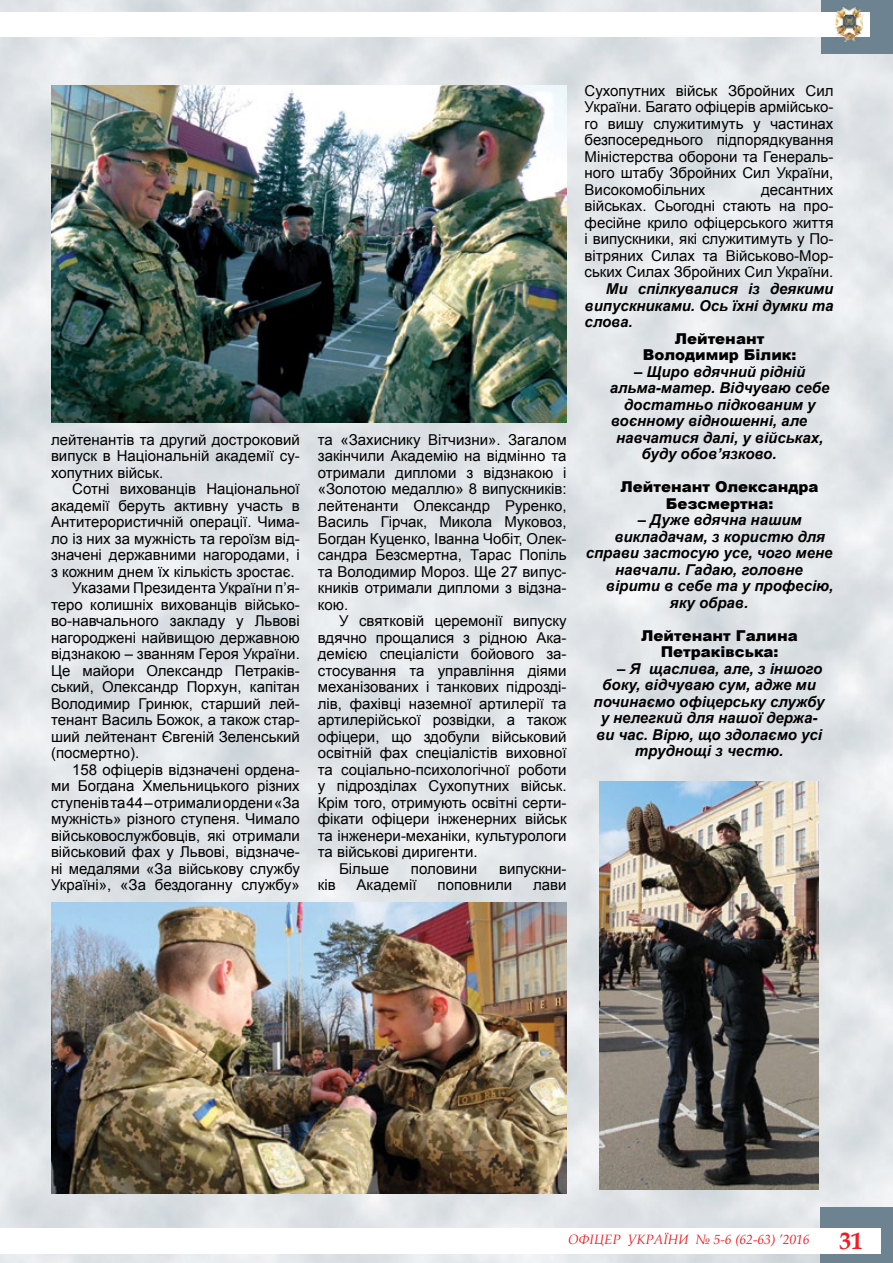
<style>
.page{position:relative;width:893px;height:1263px;background:#fff}
.page>*{position:absolute;margin:0;border:0;box-sizing:border-box;transform-origin:0 0}
.t1{font:15px/16.5px "Arial";color:#000;text-align:justify}
.t2{font:italic 700 15px/16.5px "Arial";color:#000;text-align:justify}
.t3{font:900 15px/16.5px "Arial";color:#000;text-align:center}
.t4{font:italic 13.5px "Book Antiqua";color:#ed1e24}
.s1{font-weight:700;font-style:normal;font-size:24px}
</style>
<div class="page">
<img style="left:0;top:0;width:893px;height:1263px">
<div style="left:820px;top:1207px;width:73px;height:56px;background:#6d8391"></div>
<div style="left:821px;top:0;width:72px;height:54px;background:#6d8391"></div>
<div style="left:0;top:1228px;width:881px;height:25px;background:#fff"></div>
<div style="left:0;top:13px;width:870px;height:24px;background:#fff"></div>
<img style="left:835px;top:8px;width:28px;height:34px">
<svg style="left:565px;top:1195px;width:248px;height:68px"></svg>
<img style="left:600px;top:781px;width:218px;height:409px">
<img style="left:51px;top:85px;width:516px;height:338px">
<img style="left:51px;top:902px;width:516px;height:291px">
<p class="t1" style="left:51px;top:431px;width:250px">лейтенантів та другий достроковий випуск в Національній академії су&shy;хопутних військ.</p>
<p class="t1" style="left:72px;top:481px;width:229px">Сотні вихованців Національної</p>
<p class="t1" style="left:51px;top:497px;width:250px">академії беруть активну участь в</p>
<p class="t1" style="left:51px;top:514px;width:250px">Антитерористичній операції. Чима-</p>
<p class="t1" style="left:51px;top:530px;width:250px">ло із них за мужність та героїзм від-</p>
<p class="t1" style="left:51px;top:547px;width:250px">значені державними нагородами, і</p>
<p class="t1" style="left:51px;top:563px;width:245px">з кожним днем їх кількість зростає.</p>
<p class="t1" style="left:72px;top:580px;width:229px">Указами Президента України п’я-</p>
<p class="t1" style="left:51px;top:596px;width:250px">теро колишніх вихованців військо-</p>
<p class="t1" style="left:51px;top:613px;width:250px">во-навчального закладу у Львові</p>
<p class="t1" style="left:51px;top:629px;width:250px">нагороджені найвищою державною</p>
<p class="t1" style="left:51px;top:646px;width:250px">відзнакою – званням Героя України.</p>
<p class="t1" style="left:51px;top:662px;width:250px">Це майори Олександр Петраків-</p>
<p class="t1" style="left:51px;top:679px;width:250px">ський, Олександр Порхун, капітан</p>
<p class="t1" style="left:51px;top:695px;width:250px">Володимир Гринюк, старший лей-</p>
<p class="t1" style="left:51px;top:712px;width:250px">тенант Василь Божок, а також стар-</p>
<p class="t1" style="left:51px;top:728px;width:250px">ший лейтенант Євгеній Зеленський</p>
<p class="t1" style="left:51px;top:745px;width:90px">(посмертно).</p>
<p class="t1" style="left:72px;top:761px;width:229px">158 офіцерів відзначені ордена-</p>
<p class="t1" style="left:51px;top:778px;width:250px">ми Богдана Хмельницького різних</p>
<p class="t1" style="left:51px;top:794px;width:250px">ступенів та 44 – отримали ордени «За</p>
<p class="t1" style="left:51px;top:811px;width:250px">мужність» різного ступеня. Чимало</p>
<p class="t1" style="left:51px;top:827px;width:250px">військовослужбовців, які отримали</p>
<p class="t1" style="left:51px;top:844px;width:250px">військовий фах у Львові, відзначе-</p>
<p class="t1" style="left:51px;top:860px;width:250px">ні медалями «За військову службу</p>
<p class="t1" style="left:51px;top:877px;width:250px">Україні», «За бездоганну службу»</p>
<p class="t1" style="left:318px;top:431px;width:250px">та «Захиснику Вітчизни». Загалом закінчили Академію на відмінно та отримали дипломи з відзнакою і «Золотою медаллю» 8 випускників: лейтенанти Олександр Руренко, Василь Гірчак, Микола Муковоз, Богдан Куценко, Іванна Чобіт, Олек&shy;сандра Безсмертна, Тарас Попіль та Володимир Мороз. Ще 27 випус&shy;кників отримали дипломи з відзна&shy;кою.</p>
<p class="t1" style="left:339px;top:613px;width:229px">У святковій церемонії випуску</p>
<p class="t1" style="left:318px;top:629px;width:250px">вдячно прощалися з рідною Ака-</p>
<p class="t1" style="left:318px;top:646px;width:250px">демією спеціалісти бойового за-</p>
<p class="t1" style="left:318px;top:662px;width:250px">стосування та управління діями</p>
<p class="t1" style="left:318px;top:679px;width:250px">механізованих і танкових підрозді-</p>
<p class="t1" style="left:318px;top:695px;width:250px">лів, фахівці наземної артилерії та</p>
<p class="t1" style="left:318px;top:712px;width:250px">артилерійської розвідки, а також</p>
<p class="t1" style="left:318px;top:728px;width:250px">офіцери, що здобули військовий</p>
<p class="t1" style="left:318px;top:745px;width:250px">освітній фах спеціалістів виховної</p>
<p class="t1" style="left:318px;top:761px;width:250px">та соціально-психологічної роботи</p>
<p class="t1" style="left:318px;top:778px;width:250px">у підрозділах Сухопутних військ.</p>
<p class="t1" style="left:318px;top:794px;width:250px">Крім того, отримують освітні серти-</p>
<p class="t1" style="left:318px;top:811px;width:250px">фікати офіцери інженерних військ</p>
<p class="t1" style="left:318px;top:827px;width:250px">та інженери-механіки, культурологи</p>
<p class="t1" style="left:318px;top:844px;width:161px">та військові диригенти.</p>
<p class="t1" style="left:339px;top:860px;width:52px">Більше</p>
<p class="t1" style="left:411px;top:860px;width:68px">половини</p>
<p class="t1" style="left:499px;top:860px;width:69px">випускни-</p>
<p class="t1" style="left:318px;top:877px;width:19px">ків</p>
<p class="t1" style="left:357px;top:877px;width:62px">Академії</p>
<p class="t1" style="left:438px;top:877px;width:76px">поповнили</p>
<p class="t1" style="left:533px;top:877px;width:35px">лави</p>
<p class="t1" style="left:585px;top:83px;width:250px">Сухопутних військ Збройних Сил України. Багато офіцерів армійсько&shy;го вишу служитимуть у частинах безпосереднього підпорядкування Міністерства оборони та Генераль&shy;ного штабу Збройних Сил України, Високомобільних</p>
<p class="t1" style="left:585px;top:182px;width:250px;text-indent:177px">десантних військах. Сьогодні стають на про&shy;фесійне крило офіцерського життя і випускники, які служитимуть у По&shy;вітряних Силах та Військово-Мор&shy;ських Силах Збройних Сил України.</p>
<p class="t2" style="left:585px;top:281px;width:250px;text-indent:21px">Ми спілкувалися із деякими випускниками. Ось їхні думки та слова.</p>
<p class="t3" style="left:643px;top:329px;width:155px">Лейтенант<br>Володимир Білик:</p>
<p class="t2" style="left:634px;top:363px;width:173px">– Щиро вдячний рідній</p>
<p class="t2" style="left:610px;top:380px;width:221px">альма-матер. Відчуваю себе</p>
<p class="t2" style="left:624px;top:396px;width:193px">достатньо підкованим у</p>
<p class="t2" style="left:611px;top:413px;width:198px">воєнному відношенні, але</p>
<p class="t2" style="left:616px;top:429px;width:209px">навчатися далі, у військах,</p>
<p class="t2" style="left:641px;top:446px;width:137px">буду обов’язково.</p>
<p class="t3" style="left:621px;top:478px;width:199px">Лейтенант Олександра<br>Безсмертна:</p>
<p class="t2" style="left:638px;top:512px;width:165px">– Дуже вдячна нашим</p>
<p class="t2" style="left:614px;top:528px;width:212px">викладачам, з користю для</p>
<p class="t2" style="left:586px;top:545px;width:248px">справи застосую усе, чого мене</p>
<p class="t2" style="left:615px;top:561px;width:189px">навчали. Гадаю, головне</p>
<p class="t2" style="left:606px;top:578px;width:229px">вірити в себе та у професію,</p>
<p class="t2" style="left:670px;top:594px;width:80px">яку обрав.</p>
<p class="t3" style="left:641px;top:626px;width:158px">Лейтенант Галина<br>Петраківська:</p>
<p class="t2" style="left:617px;top:660px;width:207px">– Я щаслива, але, з іншого</p>
<p class="t2" style="left:602px;top:677px;width:215px">боку, відчуваю сум, адже ми</p>
<p class="t2" style="left:593px;top:693px;width:233px">починаємо офіцерську службу</p>
<p class="t2" style="left:601px;top:710px;width:218px">у нелегкий для нашої держа-</p>
<p class="t2" style="left:596px;top:726px;width:227px">ви час. Вірю, що здолаємо усі</p>
<p class="t2" style="left:635px;top:743px;width:150px">труднощі з честю.</p>
<p class="t4" style="left:568px;top:1229px;width:297px">офіцер україни № 5-6 (62-63) ’2016 <span class="s1">31</span></p>
</div>
